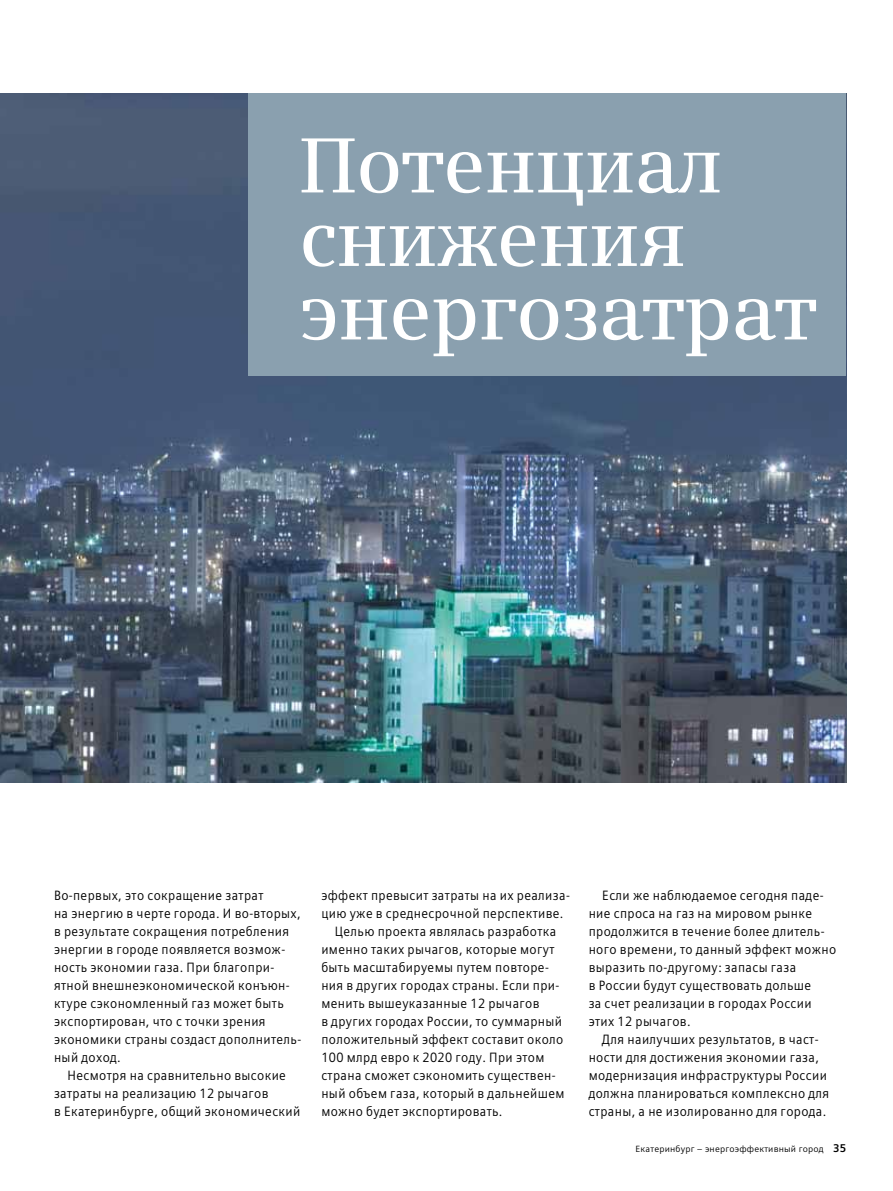
<style>
.page{position:relative;width:893px;height:1191px;background:#fff}
.page>*{position:absolute;margin:0;border:0;box-sizing:border-box;transform-origin:0 0}
.t1{font:600 78px/73.5px "Siemens Serif";letter-spacing:-.01em;color:#fff}
.t2{font:13.5px/18px "Siemens Sans";letter-spacing:.03em;color:#000;scale:.92 1}
.t3{font:9px "Siemens Sans";letter-spacing:.02em;color:#000}
.s1{font-weight:700;font-size:11.25px}
</style>
<div class="page">
<img style="left:0;top:94px;width:846px;height:688px">
<div style="left:249px;top:94px;width:597px;height:282px;background:#8aa0af"></div>
<h1 class="t1" style="left:299px;top:128px;width:519px">Потенциал снижения энергозатрат</h1>
<p class="t2" style="left:54px;top:886px;width:270px">Во-первых, это сокращение затрат<br>на энергию в черте города. И во-вторых, в результате сокращения потребления энергии в городе появляется возмож&shy;ность экономии газа. При благопри&shy;ятной внешнеэкономической конъюн&shy;ктуре сэкономленный газ может быть экспортирован, что с точки зрения экономики страны создаст дополнитель&shy;ный доход.</p>
<p class="t2" style="left:54px;top:1066px;width:269px;text-indent:14px">Несмотря на сравнительно высокие затраты на реализацию 12 рычагов<br>в Екатеринбурге, общий экономический</p>
<p class="t2" style="left:321px;top:886px;width:272px">эффект превысит затраты на их реализа-</p>
<p class="t2" style="left:321px;top:904px;width:265px">цию уже в среднесрочной перспективе.</p>
<p class="t2" style="left:335px;top:922px;width:242px">Целью проекта являлась разработка</p>
<p class="t2" style="left:321px;top:940px;width:255px">именно таких рычагов, которые могут</p>
<p class="t2" style="left:321px;top:958px;width:249px">быть масштабируемы путем повторе-</p>
<p class="t2" style="left:321px;top:976px;width:260px">ния в других городах страны. Если при-</p>
<p class="t2" style="left:321px;top:994px;width:239px">менить вышеуказанные 12 рычагов</p>
<p class="t2" style="left:321px;top:1012px;width:263px">в других городах России, то суммарный</p>
<p class="t2" style="left:321px;top:1030px;width:265px">положительный эффект составит около</p>
<p class="t2" style="left:321px;top:1048px;width:244px">100 млрд евро к 2020 году. При этом</p>
<p class="t2" style="left:321px;top:1066px;width:256px">страна сможет сэкономить существен-</p>
<p class="t2" style="left:321px;top:1084px;width:266px">ный объем газа, который в дальнейшем</p>
<p class="t2" style="left:321px;top:1102px;width:198px">можно будет экспортировать.</p>
<p class="t2" style="left:589px;top:886px;width:271px;text-indent:14px">Если же наблюдаемое сегодня паде&shy;ние спроса на газ на мировом рынке продолжится в течение более длитель&shy;ного времени, то данный эффект можно выразить по-другому: запасы газа<br>в России будут существовать дольше<br>за счет реализации в городах России этих 12 рычагов.</p>
<p class="t2" style="left:589px;top:1030px;width:263px;text-indent:14px">Для наилучших результатов, в част&shy;ности для достижения экономии газа, модернизация инфраструктуры России должна планироваться комплексно для страны, а не изолированно для города.</p>
<p class="t3" style="left:636px;top:1144px;width:212px">Екатеринбург – энергоэффективный город <span class="s1">35</span></p>
</div>
